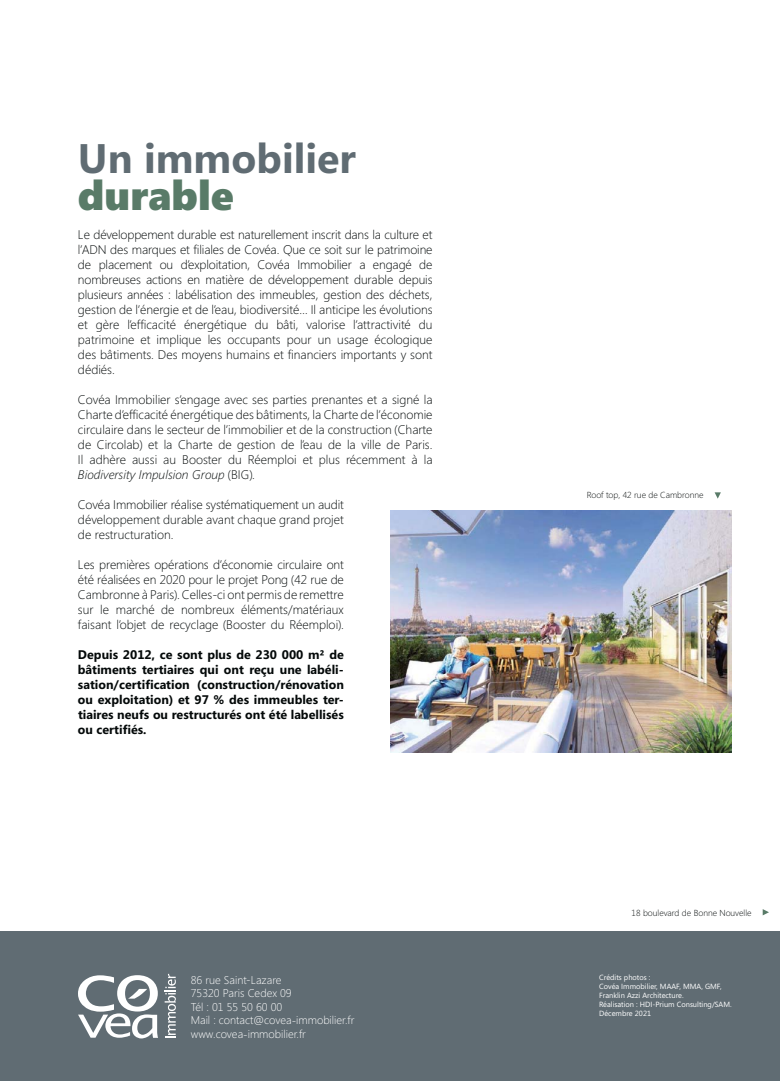
<style>
.page{position:relative;width:780px;height:1081px;background:#fff}
.page>*{position:absolute;margin:0;border:0;box-sizing:border-box;transform-origin:0 0}
.t1{font:700 41.25px/37.5px "Segoe";color:#606c73}
.t2{font:300 12.5px/15px "Segoe";color:#040909;text-align:justify}
.t3{font:700 12.5px/15px "Segoe";color:#040909;text-align:justify}
.t4{font:300 11.25px/13.5px "Segoe";color:#fff}
.t5{font:300 8.75px "Segoe";color:#040909}
.t6{font:7.5px/9px "Segoe";color:#fff}
.s1{font-weight:900;color:#597b68}
.s2{font-style:italic}
</style>
<div class="page">
<img style="left:390px;top:511px;width:341px;height:241px">
<svg style="left:714px;top:492px;width:6px;height:7px"></svg>
<svg style="left:762px;top:909px;width:7px;height:6px"></svg>
<div style="left:0;top:931px;width:780px;height:150px;background:#606c73"></div>
<svg style="left:165px;top:974px;width:11px;height:63px"></svg>
<svg style="left:78px;top:975px;width:80px;height:63px"></svg>
<h2 class="t1" style="left:78px;top:142px;width:279px">Un immobilier <span class="s1">durable</span></h2>
<p class="t2" style="left:78px;top:228px;width:356px">Le développement durable est naturellement inscrit dans la culture et l’ADN des marques et filiales de Covéa. Que ce soit sur le patrimoine de placement ou d’exploitation, Covéa Immobilier a engagé de nombreuses actions en matière de développement durable depuis plusieurs années : labélisation des immeubles, gestion des déchets, gestion de l’énergie et de l’eau, biodiversité… Il anticipe les évolutions et gère l’efficacité énergétique du bâti, valorise l’attractivité du patrimoine et implique les occupants pour un usage écologique des bâtiments. Des moyens humains et financiers importants y sont dédiés.</p>
<p class="t2" style="left:78px;top:393px;width:356px">Covéa Immobilier s’engage avec ses parties prenantes et a signé la Charte d’efficacité énergétique des bâtiments, la Charte de l’économie circulaire dans le secteur de l’immobilier et de la construction (Charte de Circolab) et la Charte de gestion de l’eau de la ville de Paris.<br>Il adhère aussi au Booster du Réemploi et plus récemment à la <span class="s2">Biodiversity Impulsion Group</span> (BIG).</p>
<p class="t2" style="left:78px;top:498px;width:267px">Covéa Immobilier réalise systématiquement un audit développement durable avant chaque grand projet de restructuration.</p>
<p class="t2" style="left:78px;top:558px;width:267px">Les premières opérations d’économie circulaire ont été réalisées en 2020 pour le projet Pong (42 rue de Cambronne à Paris). Celles-ci ont permis de remettre sur le marché de nombreux éléments/matériaux faisant l’objet de recyclage (Booster du Réemploi).</p>
<p class="t3" style="left:78px;top:648px;width:267px">Depuis 2012, ce sont plus de 230 000 m² de bâtiments tertiaires qui ont reçu une labéli&shy;sation/certification (construction/rénovation ou exploitation) et 97 % des immeubles ter&shy;tiaires neufs ou restructurés ont été labellisés ou certifiés.</p>
<p class="t4" style="left:191px;top:973px;width:102px">86 rue Saint-Lazare<br>75320 Paris Cedex 09</p>
<p class="t4" style="left:191px;top:1000px;width:93px">Tél : 01 55 50 60 00</p>
<p class="t4" style="left:191px;top:1014px;width:165px">Mail : contact@covea-immobilier.fr</p>
<p class="t4" style="left:191px;top:1027px;width:117px">www.covea-immobilier.fr</p>
<p class="t5" style="left:586px;top:491px;width:118px">Roof top, 42 rue de Cambronne</p>
<p class="t5" style="left:631px;top:908px;width:121px">18 boulevard de Bonne Nouvelle</p>
<p class="t6" style="left:599px;top:973px;width:124px">Crédits photos :<br>Covéa Immobilier, MAAF, MMA, GMF,<br>Franklin Azzi Architecture.</p>
<p class="t6" style="left:599px;top:1000px;width:134px">Réalisation : HDI-Prium Consulting/SAM.</p>
<p class="t6" style="left:599px;top:1009px;width:53px">Décembre 2021</p>
</div>
